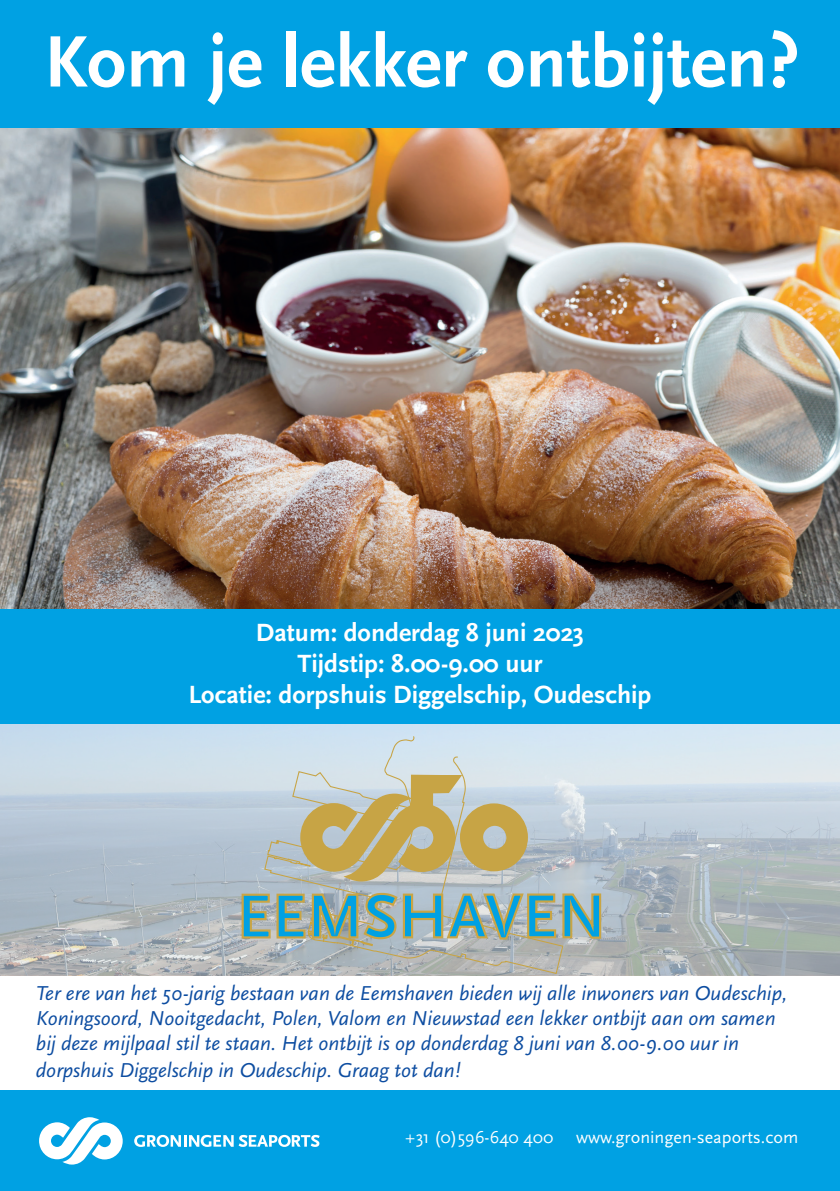
<style>
.page{position:relative;width:840px;height:1191px;background:#fff}
.page>*{position:absolute;margin:0;border:0;box-sizing:border-box;transform-origin:0 0}
.t1{font:700 76px "Scala Sans OT";color:#fff}
.t2{font:700 26px/31.2px "Scala Sans OT";color:#fff;text-align:center}
.t3{font:italic 21px/25.6px "Scala Sans OT";color:#0d4da1}
.t4{font:18px "Scala Sans OT";color:#fff}
</style>
<div class="page">
<div style="left:0;top:0;width:839px;height:1191px;background:#00a1e3"></div>
<img style="left:0;top:128px;width:839px;height:480px">
<svg style="left:39px;top:1117px;width:84px;height:47px"></svg>
<svg style="left:134px;top:1134px;width:185px;height:12px"></svg>
<div style="left:0;top:975px;width:839px;height:115px;background:#fff"></div>
<svg style="left:0;top:724px;width:839px;height:251px;background:#bbc7d0"></svg>
<svg style="left:258px;top:735px;width:305px;height:239px;background:#c4cfd5"></svg>
<svg style="left:240px;top:774px;width:362px;height:172px;background:#b0baab"></svg>
<h1 class="t1" style="left:44px;top:19px;width:756px">Kom je lekker ontbijten?</h1>
<p class="t2" style="left:188px;top:617px;width:464px">Datum: donderdag 8 juni 2023<br>Tijdstip: 8.00-9.00 uur<br>Locatie: dorpshuis Diggelschip, Oudeschip</p>
<p class="t3" style="left:36px;top:980px;width:752px">Ter ere van het 50-jarig bestaan van de Eemshaven bieden wij alle inwoners van Oudeschip, Koningsoord, Nooitgedacht, Polen, Valom en Nieuwstad een lekker ontbijt aan om samen bij deze mijlpaal stil te staan. Het ontbijt is op donderdag 8 juni van 8.00-9.00 uur in dorpshuis Diggelschip in Oudeschip. Graag tot dan!</p>
<p class="t4" style="left:405px;top:1127px;width:149px">+31 (0)596-640 400</p>
<p class="t4" style="left:576px;top:1127px;width:223px">www.groningen-seaports.com</p>
</div>
